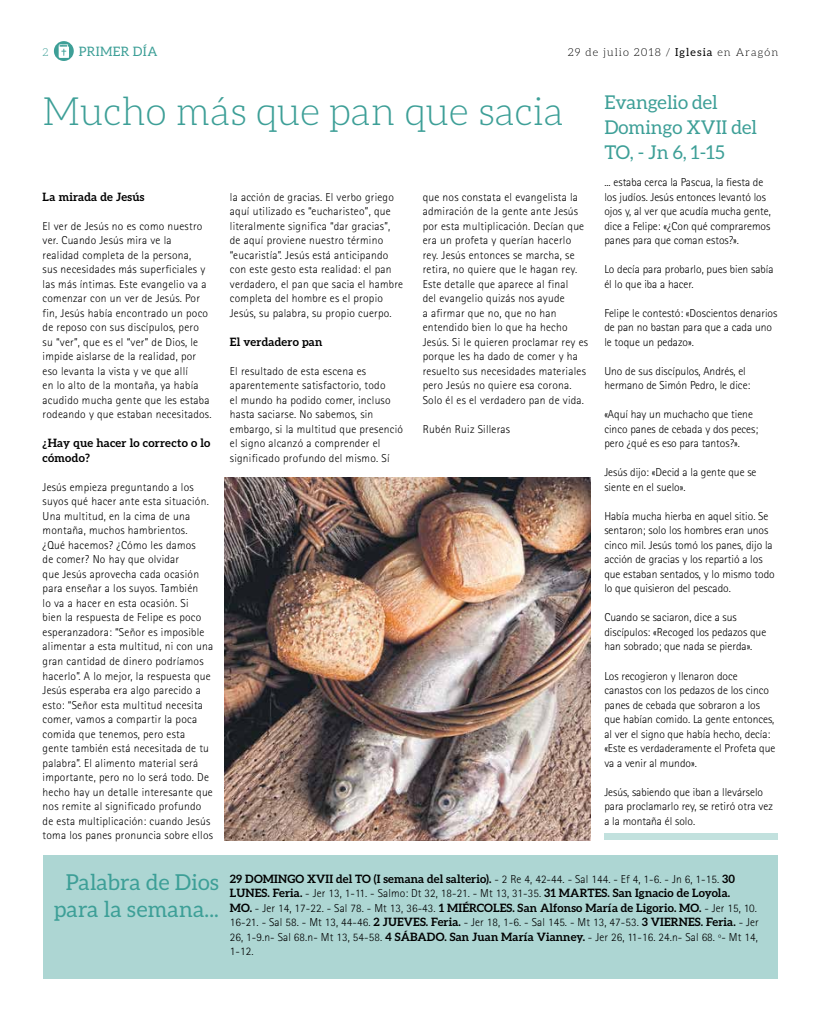
<style>
.page{position:relative;width:820px;height:1021px;background:#fff}
.page>*{position:absolute;margin:0;border:0;box-sizing:border-box;transform-origin:0 0}
.t1{font:300 39px "Aleo";color:#3d9f97}
.t2{font:22px/26.4px "Aleo";letter-spacing:.01em;color:#3d9f97;text-align:center}
.t3{font:19px/25px "Aleo";color:#3d9f97}
.t4{font:13px "Aleo";letter-spacing:.025em;color:#3d9f97}
.t5{font:300 11.5px/14.5px "Rotis Sans Serif";letter-spacing:.02em;color:#000}
.t6{font:300 11.5px/14.5px "Rotis Sans Serif";color:#000}
.t7{font:700 11.5px/14.5px "Aleo";letter-spacing:.01em;color:#000}
.t8{font:300 11px "Aleo";letter-spacing:.1em;color:#000}
.t9{font:300 11px "Aleo";color:#3d9f97}
.s1{font-weight:400}
.s2{font-family:"Rotis Sans Serif";font-weight:300}
.s3{font-family:"Aleo";font-weight:700}
</style>
<div class="page">
<svg style="left:54px;top:41px;width:20px;height:20px"></svg>
<div style="left:43px;top:855px;width:734px;height:124px;background:#add6d3"></div>
<img style="left:224px;top:477px;width:366px;height:363px">
<div style="left:604px;top:832px;width:173px;height:7px;background:#c2e1de"></div>
<p class="t9" style="left:43px;top:46px;width:7px">2</p>
<p class="t4" style="left:79px;top:44px;width:80px">PRIMER DÍA</p>
<p class="t8" style="left:567px;top:46px;width:212px">29 de julio 2018 / <span class="s1">Iglesia</span> en Aragón</p>
<h1 class="t1" style="left:43px;top:90px;width:522px">Mucho más que pan que sacia</h1>
<p class="t7" style="left:43px;top:189px;width:103px">La mirada de Jesús</p>
<p class="t5" style="left:43px;top:218px;width:170px">El ver de Jesús no es como nuestro ver. Cuando Jesús mira ve la<br>realidad completa de la persona,<br>sus necesidades más superficiales y las más íntimas. Este evangelio va a comenzar con un ver de Jesús. Por fin, Jesús había encontrado un poco de reposo con sus discípulos, pero su “ver”, que es el “ver” de Dios, le impide aislarse de la realidad, por eso levanta la vista y ve que allí<br>en lo alto de la montaña, ya había acudido mucha gente que les estaba rodeando y que estaban necesitados.</p>
<p class="t7" style="left:43px;top:436px;width:169px">¿Hay que hacer lo correcto o lo cómodo?</p>
<p class="t5" style="left:43px;top:480px;width:172px">Jesús empieza preguntando a los suyos qué hacer ante esta situación.<br>Una multitud, en la cima de una montaña, muchos hambrientos.<br>¿Qué hacemos? ¿Cómo les damos<br>de comer? No hay que olvidar<br>que Jesús aprovecha cada ocasión para enseñar a los suyos. También<br>lo va a hacer en esta ocasión. Si<br>bien la respuesta de Felipe es poco esperanzadora: “Señor es imposible alimentar a esta multitud, ni con una gran cantidad de dinero podríamos hacerlo”. A lo mejor, la respuesta que Jesús esperaba era algo parecido a esto: “Señor esta multitud necesita comer, vamos a compartir la poca comida que tenemos, pero esta gente también está necesitada de tu palabra”. El alimento material será importante, pero no lo será todo. De hecho hay un detalle interesante que nos remite al significado profundo de esta multiplicación: cuando Jesús toma los panes pronuncia sobre ellos</p>
<p class="t5" style="left:230px;top:190px;width:175px">la acción de gracias. El verbo griego aquí utilizado es “eucharisteo”, que literalmente significa “dar gracias”, de aquí proviene nuestro término “eucaristía”. Jesús está anticipando con este gesto esta realidad: el pan verdadero, el pan que sacia el hambre completa del hombre es el propio Jesús, su palabra, su propio cuerpo.</p>
<p class="t7" style="left:230px;top:334px;width:94px">El verdadero pan</p>
<p class="t5" style="left:230px;top:364px;width:175px">El resultado de esta escena es aparentemente satisfactorio, todo<br>el mundo ha podido comer, incluso hasta saciarse. No sabemos, sin embargo, si la multitud que presenció el signo alcanzó a comprender el significado profundo del mismo. Sí</p>
<p class="t5" style="left:422px;top:190px;width:167px">que nos constata el evangelista la admiración de la gente ante Jesús por esta multiplicación. Decían que era un profeta y querían hacerlo rey. Jesús entonces se marcha, se retira, no quiere que le hagan rey.<br>Este detalle que aparece al final<br>del evangelio quizás nos ayude<br>a afirmar que no, que no han entendido bien lo que ha hecho<br>Jesús. Si le quieren proclamar rey es porque les ha dado de comer y ha resuelto sus necesidades materiales pero Jesús no quiere esa corona.<br>Solo él es el verdadero pan de vida.</p>
<p class="t5" style="left:422px;top:422px;width:89px">Rubén Ruiz Silleras</p>
<h3 class="t3" style="left:604px;top:89px;width:154px">Evangelio del<br>Domingo XVII del<br>TO, - Jn 6, 1-15</h3>
<p class="t6" style="left:604px;top:175px;width:168px">... estaba cerca la Pascua, la fiesta de los judíos. Jesús entonces levantó los ojos y, al ver que acudía mucha gente, dice a Felipe: «¿Con qué compraremos panes para que coman estos?».</p>
<p class="t6" style="left:604px;top:262px;width:171px">Lo decía para probarlo, pues bien sabía él lo que iba a hacer.</p>
<p class="t6" style="left:604px;top:305px;width:174px">Felipe le contestó: «Doscientos denarios de pan no bastan para que a cada uno le toque un pedazo».</p>
<p class="t6" style="left:604px;top:363px;width:147px">Uno de sus discípulos, Andrés, el hermano de Simón Pedro, le dice:</p>
<p class="t6" style="left:604px;top:407px;width:155px">«Aquí hay un muchacho que tiene cinco panes de cebada y dos peces; pero ¿qué es eso para tantos?».</p>
<p class="t6" style="left:604px;top:465px;width:154px">Jesús dijo: «Decid a la gente que se siente en el suelo».</p>
<p class="t6" style="left:604px;top:509px;width:172px">Había mucha hierba en aquel sitio. Se sentaron; solo los hombres eran unos cinco mil. Jesús tomó los panes, dijo la acción de gracias y los repartió a los que estaban sentados, y lo mismo todo lo que quisieron del pescado.</p>
<p class="t6" style="left:604px;top:610px;width:163px">Cuando se saciaron, dice a sus discípulos: «Recoged los pedazos que han sobrado; que nada se pierda».</p>
<p class="t6" style="left:604px;top:668px;width:172px">Los recogieron y llenaron doce canastos con los pedazos de los cinco panes de cebada que sobraron a los que habían comido. La gente entonces, al ver el signo que había hecho, decía: «Este es verdaderamente el Profeta que va a venir al mundo».</p>
<p class="t6" style="left:604px;top:784px;width:170px">Jesús, sabiendo que iban a llevárselo para proclamarlo rey, se retiró otra vez a la montaña él solo.</p>
<h2 class="t2" style="left:54px;top:869px;width:166px">Palabra de Dios para la semana...</h2>
<p class="t7" style="left:230px;top:871px;width:506px">29 DOMINGO XVII del TO (I semana del salterio). <span class="s2">- 2 Re 4, 42-44. - Sal 144. - Ef 4, 1-6. - Jn 6, 1-15.</span> 30</p>
<p class="t5" style="left:230px;top:886px;width:501px"><span class="s3">LUNES. Feria.</span> - Jer 13, 1-11. - Salmo: Dt 32, 18-21. - Mt 13, 31-35. <span class="s3">31 MARTES. San Ignacio de Loyola.</span></p>
<p class="t7" style="left:230px;top:900px;width:528px">MO. <span class="s2">- Jer 14, 17-22. - Sal 78. - Mt 13, 36-43.</span> 1 MIÉRCOLES. San Alfonso María de Ligorio. MO. <span class="s2">- Jer 15, 10.</span></p>
<p class="t5" style="left:230px;top:915px;width:530px;text-align:justify">16-21. - Sal 58. - Mt 13, 44-46. <span class="s3">2 JUEVES. Feria.</span> - Jer 18, 1-6. - Sal 145. - Mt 13, 47-53. <span class="s3">3 VIERNES. Feria.</span> - Jer 26, 1-9.n- Sal 68.n- Mt 13, 54-58. <span class="s3">4 SÁBADO. San Juan María Vianney.</span> - Jer 26, 11-16. 24.n- Sal 68. º- Mt 14, 1-12.</p>
</div>
